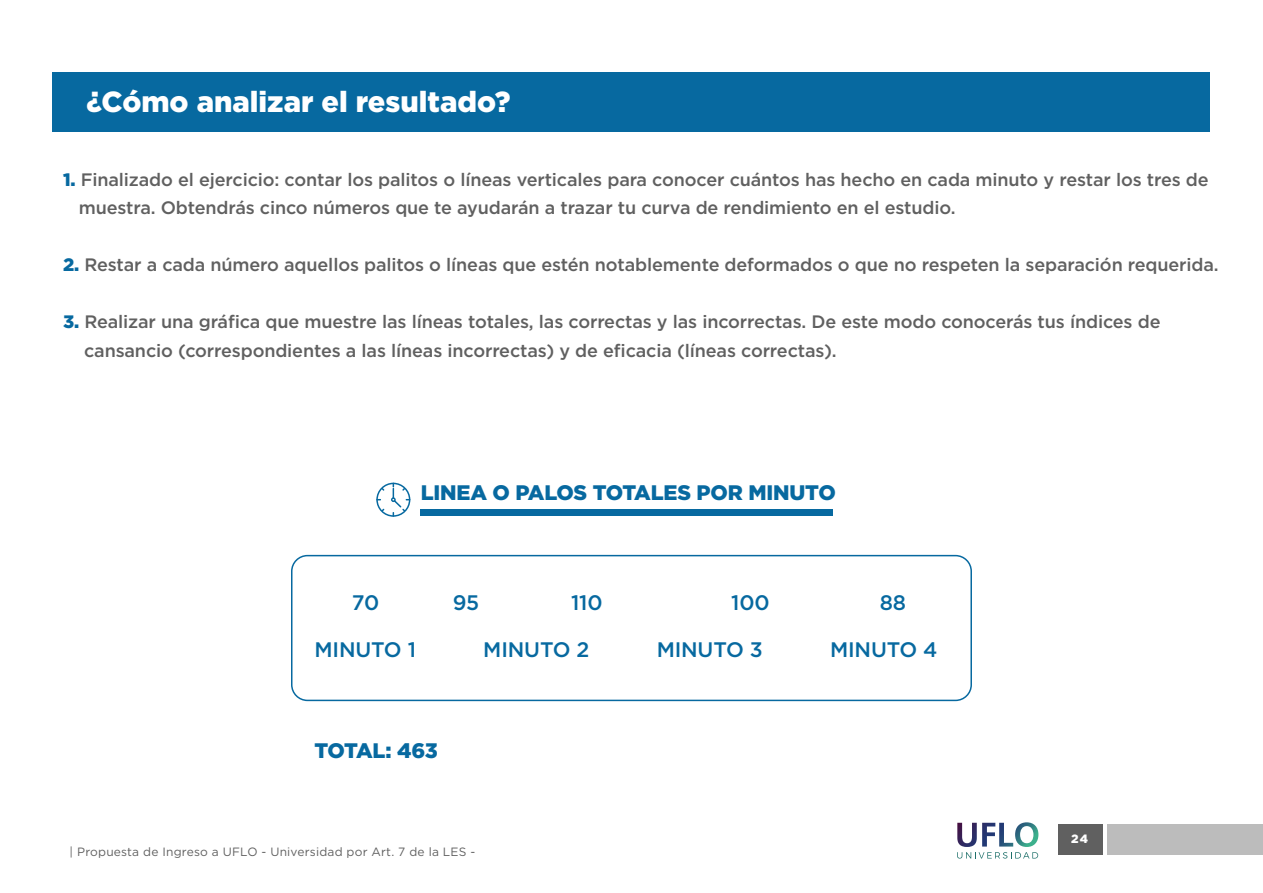
<style>
.page{position:relative;width:1263px;height:893px;background:#fff}
.page>*{position:absolute;margin:0;border:0;box-sizing:border-box;transform-origin:0 0}
.t1{font:900 29.1px "Gotham";color:#fff}
.t2{font:500 21px "Gotham";letter-spacing:-.01em;color:#0769a0}
.t3{font:900 21px "Gotham";letter-spacing:-.01em;color:#0769a0}
.t4{font:900 21px "Gotham";letter-spacing:-.03em;color:#0769a0}
.t5{font:500 18px/28.5px "Gotham";letter-spacing:-.01em;color:#606060}
.t6{font:12px "Gotham";letter-spacing:.015em;color:#606060}
.t7{font:900 12px "Gotham";color:#fff}
.s1{font-weight:900;color:#0769a0}
</style>
<div class="page">
<div style="left:53px;top:72px;width:1157px;height:59px;background:#0769a0"></div>
<div style="left:421px;top:510px;width:412px;height:6px;background:#0769a0"></div>
<svg style="left:376px;top:483px;width:34px;height:34px"></svg>
<div style="left:291px;top:555px;width:681px;height:146px;border:2px solid #0769a0;border-radius:16px"></div>
<div style="left:1058px;top:824px;width:45px;height:31px;background:#606060"></div>
<div style="left:1108px;top:824px;width:155px;height:31px;background:#bcbcbc"></div>
<svg style="left:957px;top:822px;width:81px;height:36px"></svg>
<h1 class="t1" style="left:86px;top:82px;width:426px">¿Cómo analizar el resultado?</h1>
<p class="t5" style="left:79px;top:165px;width:1131px;text-indent:-16px"><span class="s1">1.</span> Finalizado el ejercicio: contar los palitos o líneas verticales para conocer cuántos has hecho en cada minuto y restar los tres de muestra. Obtendrás cinco números que te ayudarán a trazar tu curva de rendimiento en el estudio.</p>
<p class="t5" style="left:63px;top:250px;width:1157px"><span class="s1">2.</span> Restar a cada número aquellos palitos o líneas que estén notablemente deformados o que no respeten la separación requerida.</p>
<p class="t5" style="left:84px;top:307px;width:1078px;text-indent:-21px"><span class="s1">3.</span> Realizar una gráfica que muestre las líneas totales, las correctas y las incorrectas. De este modo conocerás tus índices de cansancio (correspondientes a las líneas incorrectas) y de eficacia (líneas correctas).</p>
<p class="t3" style="left:421px;top:478px;width:417px">LINEA O PALOS TOTALES POR MINUTO</p>
<p class="t2" style="left:352px;top:588px;width:29px">70</p>
<p class="t2" style="left:453px;top:588px;width:28px">95</p>
<p class="t2" style="left:571px;top:588px;width:33px">110</p>
<p class="t2" style="left:731px;top:588px;width:40px">100</p>
<p class="t2" style="left:880px;top:588px;width:28px">88</p>
<p class="t2" style="left:315px;top:636px;width:103px">MINUTO 1</p>
<p class="t2" style="left:483px;top:636px;width:108px">MINUTO 2</p>
<p class="t2" style="left:657px;top:636px;width:108px">MINUTO 3</p>
<p class="t2" style="left:830px;top:636px;width:109px">MINUTO 4</p>
<p class="t4" style="left:315px;top:736px;width:125px">TOTAL: 463</p>
<p class="t6" style="left:70px;top:844px;width:407px">| Propuesta de Ingreso a UFLO - Universidad por Art. 7 de la LES -</p>
<p class="t7" style="left:1071px;top:830px;width:18px">24</p>
</div>
